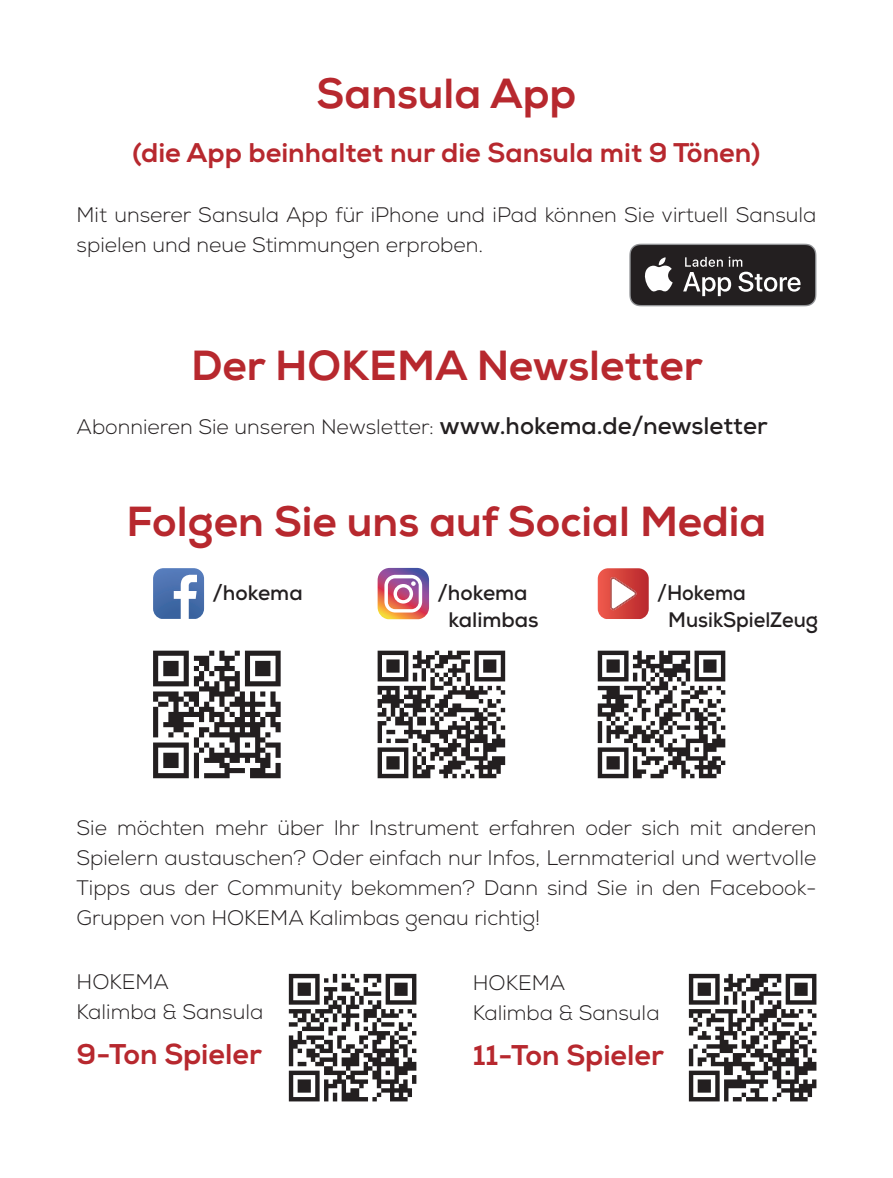
<style>
.page{position:relative;width:893px;height:1178px;background:#fff}
.page>*{position:absolute;margin:0;border:0;box-sizing:border-box;transform-origin:0 0}
.t1{font:800 42px "Nexa";color:#b7282e}
.t2{font:800 28.5px "Nexa";color:#b7282e}
.t3{font:800 27px "Nexa";color:#b7282e}
.t4{font:300 21px/30px "Nexa";color:#231f20}
.t5{font:700 21px/27px "Nexa";color:#231f20;text-align:center}
.t6{font:700 21px/27px "Nexa";color:#231f20;scale:.95 1}
.s1{font-weight:700;font-size:24px}
</style>
<div class="page">
<svg style="left:153px;top:651px;width:128px;height:127px"></svg>
<svg style="left:289px;top:974px;width:127px;height:127px"></svg>
<svg style="left:689px;top:974px;width:127px;height:127px"></svg>
<svg style="left:153px;top:568px;width:51px;height:51px"></svg>
<svg style="left:378px;top:568px;width:51px;height:51px"></svg>
<svg style="left:378px;top:651px;width:127px;height:127px"></svg>
<svg style="left:598px;top:651px;width:127px;height:127px"></svg>
<svg style="left:598px;top:568px;width:51px;height:51px"></svg>
<svg style="left:629px;top:244px;width:187px;height:62px;background:#484546"></svg>
<h1 class="t1" style="left:317px;top:68px;width:261px">Sansula App</h1>
<p class="t3" style="left:132px;top:136px;width:629px">(die App beinhaltet nur die Sansula mit 9 Tönen)</p>
<p class="t4" style="left:77px;top:201px;width:741px">Mit unserer Sansula App für iPhone und iPad können Sie virtuell Sansula spielen und neue Stimmungen erproben.</p>
<h1 class="t1" style="left:191px;top:340px;width:513px">Der HOKEMA Newsletter</h1>
<p class="t4" style="left:77px;top:412px;width:692px">Abonnieren Sie unseren Newsletter: <span class="s1">www.hokema.de/newsletter</span></p>
<h1 class="t1" style="left:127px;top:496px;width:641px">Folgen Sie uns auf Social Media</h1>
<p class="t5" style="left:213px;top:579px;width:92px">/hokema</p>
<p class="t5" style="left:438px;top:579px;width:103px">/hokema kalimbas</p>
<p class="t6" style="left:668px;top:579px;width:159px;text-indent:-11px">/Hokema<br>MusikSpielZeug</p>
<p class="t4" style="left:77px;top:813px;width:741px;text-align:justify">Sie möchten mehr über Ihr Instrument erfahren oder sich mit anderen Spielern austauschen? Oder einfach nur Infos, Lernmaterial und wertvolle Tipps aus der Community bekommen? Dann sind Sie in den Facebook-Gruppen von HOKEMA Kalimbas genau richtig!</p>
<p class="t4" style="left:77px;top:967px;width:188px">HOKEMA<br>Kalimba &amp; Sansula</p>
<h2 class="t2" style="left:77px;top:1036px;width:187px">9-Ton Spieler</h2>
<p class="t4" style="left:473px;top:968px;width:188px">HOKEMA<br>Kalimba &amp; Sansula</p>
<h2 class="t2" style="left:473px;top:1037px;width:193px">11-Ton Spieler</h2>
</div>
